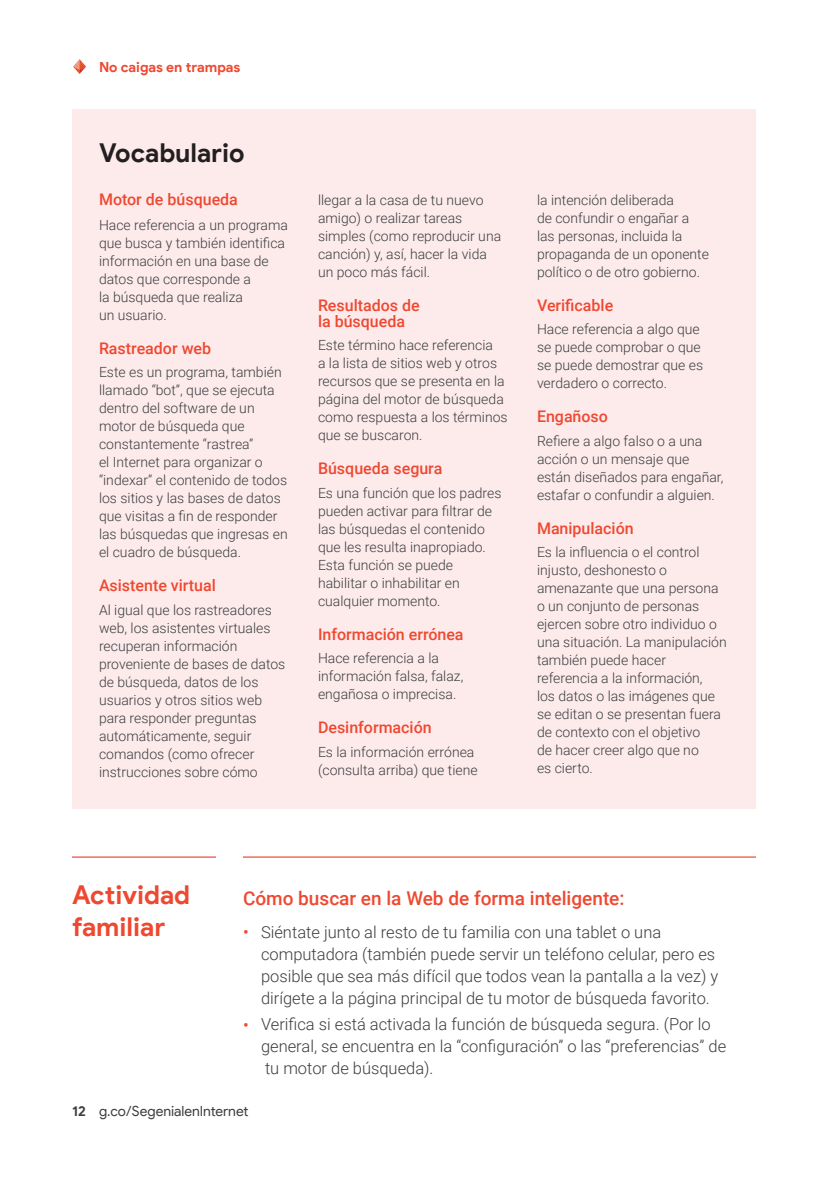
<style>
.page{position:relative;width:828px;height:1188px;background:#fff}
.page>*{position:absolute;margin:0;border:0;box-sizing:border-box;transform-origin:0 0}
.Section_Title{font:700 26px/31.2px "Google Sans Display";color:#ef4830}
.Vocabulary_-_Title{font:700 26px "Google Sans Display";color:#231f20}
.ES_H2_-_RULE{font:500 19px "Roboto";color:#ef4830}
.t1{font:300 16.4px/22px "Roboto";color:#3b3d3f}
.Vocabulary_-_Header{font:500 16px/16px "Roboto";color:#ef4830}
.Vocabulary_-_Body{font:300 14px/18px "Roboto";color:#3b3d3f}
.t2{font:14px "Google Sans Display";color:#3b3d3f}
.t3{font:700 14px "Google Sans Display";color:#ef4830}
.s1{font-weight:400;font-size:17px;color:#ef4830}
.s2{font-weight:700}
</style>
<div class="page">
<img style="left:73px;top:59px;width:13px;height:15px">
<div style="left:72px;top:109px;width:684px;height:700px;background:#fdebec"></div>
<hr style="left:243px;top:856px;width:513px;height:2px;background:#ef4830">
<hr style="left:72px;top:857px;width:144px;height:1px;background:#ef4830">
<p class="t3" style="left:99px;top:58px;width:143px">No caigas en trampas</p>
<p class="Vocabulary_-_Title" style="left:99px;top:137px;width:147px">Vocabulario</p>
<p class="Vocabulary_-_Header" style="left:99px;top:190px;width:140px">Motor de búsqueda</p>
<p class="Vocabulary_-_Body" style="left:99px;top:215px;width:191px">Hace referencia a un programa que busca y también identifica información en una base de datos que corresponde a<br>la búsqueda que realiza<br>un usuario.</p>
<p class="Vocabulary_-_Header" style="left:99px;top:339px;width:114px">Rastreador web</p>
<p class="Vocabulary_-_Body" style="left:99px;top:363px;width:190px">Este es un programa, también llamado “bot”, que se ejecuta dentro del software de un motor de búsqueda que constantemente “rastrea”<br>el Internet para organizar o “indexar” el contenido de todos los sitios y las bases de datos que visitas a fin de responder las búsquedas que ingresas en el cuadro de búsqueda.</p>
<p class="Vocabulary_-_Header" style="left:99px;top:577px;width:118px">Asistente virtual</p>
<p class="Vocabulary_-_Body" style="left:99px;top:600px;width:188px">Al igual que los rastreadores web, los asistentes virtuales recuperan información proveniente de bases de datos de búsqueda, datos de los usuarios y otros sitios web para responder preguntas automáticamente, seguir comandos (como ofrecer instrucciones sobre cómo</p>
<p class="Vocabulary_-_Body" style="left:318px;top:190px;width:185px">llegar a la casa de tu nuevo amigo) o realizar tareas simples (como reproducir una canción) y, así, hacer la vida un poco más fácil.</p>
<p class="Vocabulary_-_Header" style="left:318px;top:296px;width:103px">Resultados de la búsqueda</p>
<p class="Vocabulary_-_Body" style="left:318px;top:336px;width:191px">Este término hace referencia<br>a la lista de sitios web y otros recursos que se presenta en la página del motor de búsqueda como respuesta a los términos que se buscaron.</p>
<p class="Vocabulary_-_Header" style="left:318px;top:460px;width:126px">Búsqueda segura</p>
<p class="Vocabulary_-_Body" style="left:318px;top:483px;width:185px">Es una función que los padres pueden activar para filtrar de las búsquedas el contenido que les resulta inapropiado.<br>Esta función se puede habilitar o inhabilitar en cualquier momento.</p>
<p class="Vocabulary_-_Header" style="left:318px;top:626px;width:147px">Información errónea</p>
<p class="Vocabulary_-_Body" style="left:318px;top:649px;width:147px">Hace referencia a la información falsa, falaz, engañosa o imprecisa.</p>
<p class="Vocabulary_-_Header" style="left:318px;top:719px;width:115px">Desinformación</p>
<p class="Vocabulary_-_Body" style="left:318px;top:742px;width:161px">Es la información errónea (consulta arriba) que tiene</p>
<p class="Vocabulary_-_Body" style="left:537px;top:190px;width:174px">la intención deliberada<br>de confundir o engañar a las personas, incluida la propaganda de un oponente político o de otro gobierno.</p>
<p class="Vocabulary_-_Header" style="left:537px;top:296px;width:78px">Verificable</p>
<p class="Vocabulary_-_Body" style="left:537px;top:320px;width:168px">Hace referencia a algo que se puede comprobar o que se puede demostrar que es verdadero o correcto.</p>
<p class="Vocabulary_-_Header" style="left:537px;top:408px;width:73px">Engañoso</p>
<p class="Vocabulary_-_Body" style="left:537px;top:431px;width:188px">Refiere a algo falso o a una acción o un mensaje que están diseñados para engañar, estafar o confundir a alguien.</p>
<p class="Vocabulary_-_Header" style="left:537px;top:520px;width:98px">Manipulación</p>
<p class="Vocabulary_-_Body" style="left:537px;top:543px;width:191px">Es la influencia o el control injusto, deshonesto o amenazante que una persona o un conjunto de personas ejercen sobre otro individuo o una situación. La manipulación también puede hacer referencia a la información,<br>los datos o las imágenes que se editan o se presentan fuera de contexto con el objetivo<br>de hacer creer algo que no<br>es cierto.</p>
<p class="Section_Title" style="left:72px;top:880px;width:120px">Actividad familiar</p>
<p class="ES_H2_-_RULE" style="left:243px;top:885px;width:383px">Cómo buscar en la Web de forma inteligente:</p>
<p class="t1" style="left:261px;top:920px;width:459px;text-indent:-18px"><span class="s1">•</span> Siéntate junto al resto de tu familia con una tablet o una computadora (también puede servir un teléfono celular, pero es posible que sea más difícil que todos vean la pantalla a la vez) y dirígete a la página principal de tu motor de búsqueda favorito.</p>
<p class="t1" style="left:261px;top:1013px;width:467px;text-indent:-18px"><span class="s1">•</span> Verifica si está activada la función de búsqueda segura. (Por lo general, se encuentra en la “configuración” o las “preferencias” de tu motor de búsqueda).</p>
<p class="t2" style="left:72px;top:1103px;width:178px"><span class="s2">12</span> g.co/SegenialenInternet</p>
</div>
